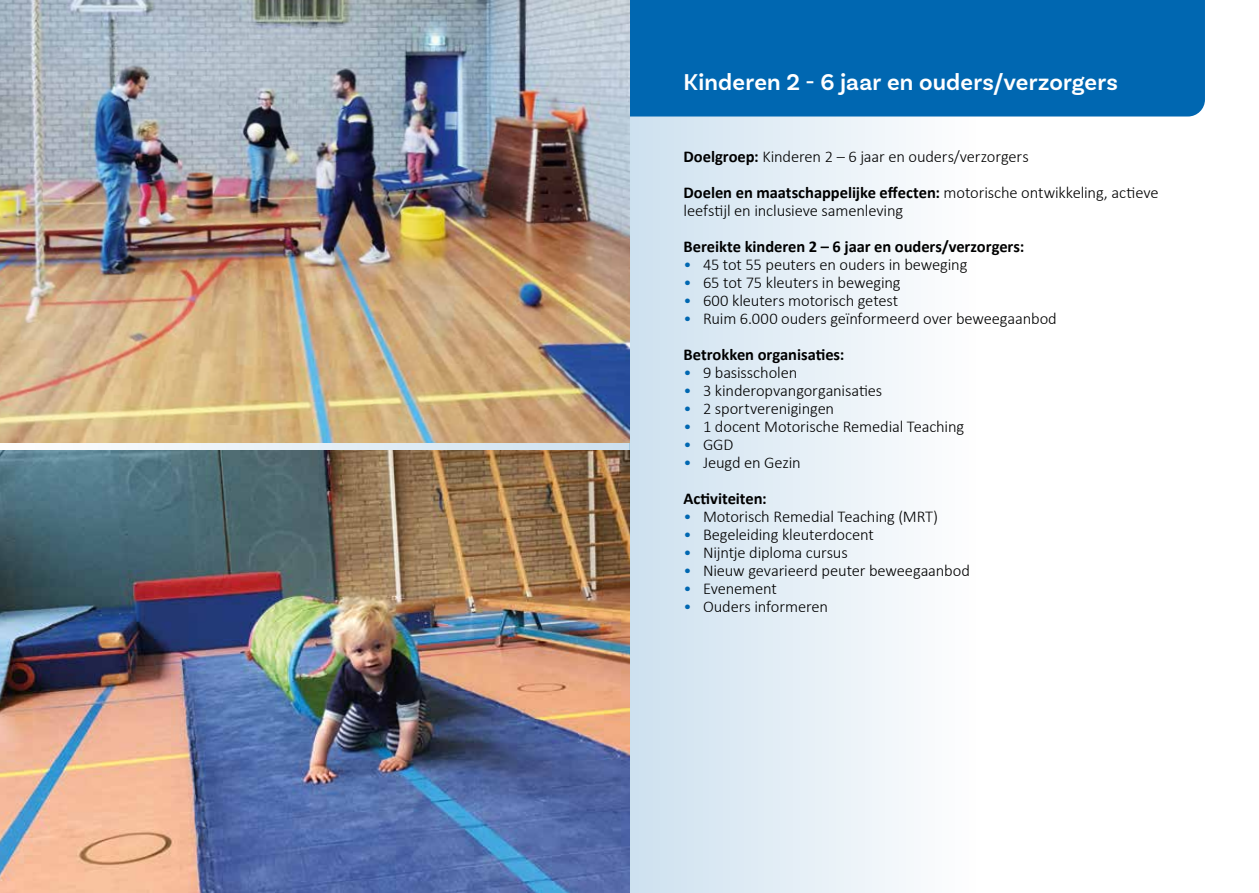
<style>
.page{position:relative;width:1259px;height:893px;background:#fff}
.page>*{position:absolute;margin:0;border:0;box-sizing:border-box;transform-origin:0 0}
.t1{font:600 24px "Basic Sans";letter-spacing:.01em;color:#fff}
.t2{font:300 16.5px/36px "Calibri";letter-spacing:-.01em;color:#000}
.t3{font:700 16.5px/36px "Calibri";letter-spacing:-.005em;color:#000}
.s1{font-weight:700}
.s2{color:#0067b1}
.s3{font-weight:300;color:#0067b1}
.s4{font-weight:300}
</style>
<div class="page">
<div style="left:629px;top:0;width:352px;height:893px;background:linear-gradient(to right,#cde1ef,#fffffe)"></div>
<div style="left:629px;top:0;width:576px;height:117px;background:#0067b1"></div>
<img style="left:0;top:0;width:629px;height:442px">
<img style="left:0;top:451px;width:629px;height:442px">
<h1 class="t1" style="left:683px;top:68px;width:436px">Kinderen 2 - 6 jaar en ouders/verzorgers</h1>
<p class="t2" style="left:683px;top:138px;width:477px"><span class="s1">Doelgroep:</span> Kinderen 2 – 6 jaar en ouders/verzorgers<br><span class="s1">Doelen en maatschappelijke effecten:</span> motorische ontwikkeling, actieve</p>
<p class="t2" style="left:683px;top:192px;width:221px">leefstijl en inclusieve samenleving</p>
<p class="t3" style="left:683px;top:229px;width:342px">Bereikte kinderen 2 – 6 jaar en ouders/verzorgers:</p>
<p class="t2" style="left:683px;top:246px;width:285px"><span class="s2">•</span> 45 tot 55 peuters en ouders in beweging</p>
<p class="t2" style="left:683px;top:264px;width:219px"><span class="s2">•</span> 65 tot 75 kleuters in beweging</p>
<p class="t2" style="left:683px;top:282px;width:216px"><span class="s2">•</span> 600 kleuters motorisch getest</p>
<p class="t2" style="left:683px;top:300px;width:375px"><span class="s2">•</span> Ruim 6.000 ouders geïnformeerd over beweegaanbod<br><span class="s1">Betrokken organisaties:</span></p>
<p class="t2" style="left:683px;top:354px;width:115px"><span class="s2">•</span> 9 basisscholen</p>
<p class="t2" style="left:683px;top:372px;width:200px"><span class="s2">•</span> 3 kinderopvangorganisaties</p>
<p class="t2" style="left:683px;top:390px;width:152px"><span class="s2">•</span> 2 sportverenigingen</p>
<p class="t2" style="left:683px;top:408px;width:282px"><span class="s2">•</span> 1 docent Motorische Remedial Teaching</p>
<p class="t2" style="left:683px;top:426px;width:51px"><span class="s2">•</span> GGD</p>
<p class="t3" style="left:683px;top:445px;width:119px"><span class="s3">•</span> <span class="s4">Jeugd en Gezin<br></span>Activiteiten:</p>
<p class="t2" style="left:683px;top:498px;width:256px"><span class="s2">•</span> Motorisch Remedial Teaching (MRT)</p>
<p class="t2" style="left:683px;top:516px;width:192px"><span class="s2">•</span> Begeleiding kleuterdocent</p>
<p class="t2" style="left:683px;top:534px;width:166px"><span class="s2">•</span> Nijntje diploma cursus</p>
<p class="t2" style="left:683px;top:552px;width:288px"><span class="s2">•</span> Nieuw gevarieerd peuter beweegaanbod</p>
<p class="t2" style="left:683px;top:570px;width:95px"><span class="s2">•</span> Evenement</p>
<p class="t2" style="left:683px;top:588px;width:146px"><span class="s2">•</span> Ouders informeren</p>
</div>
